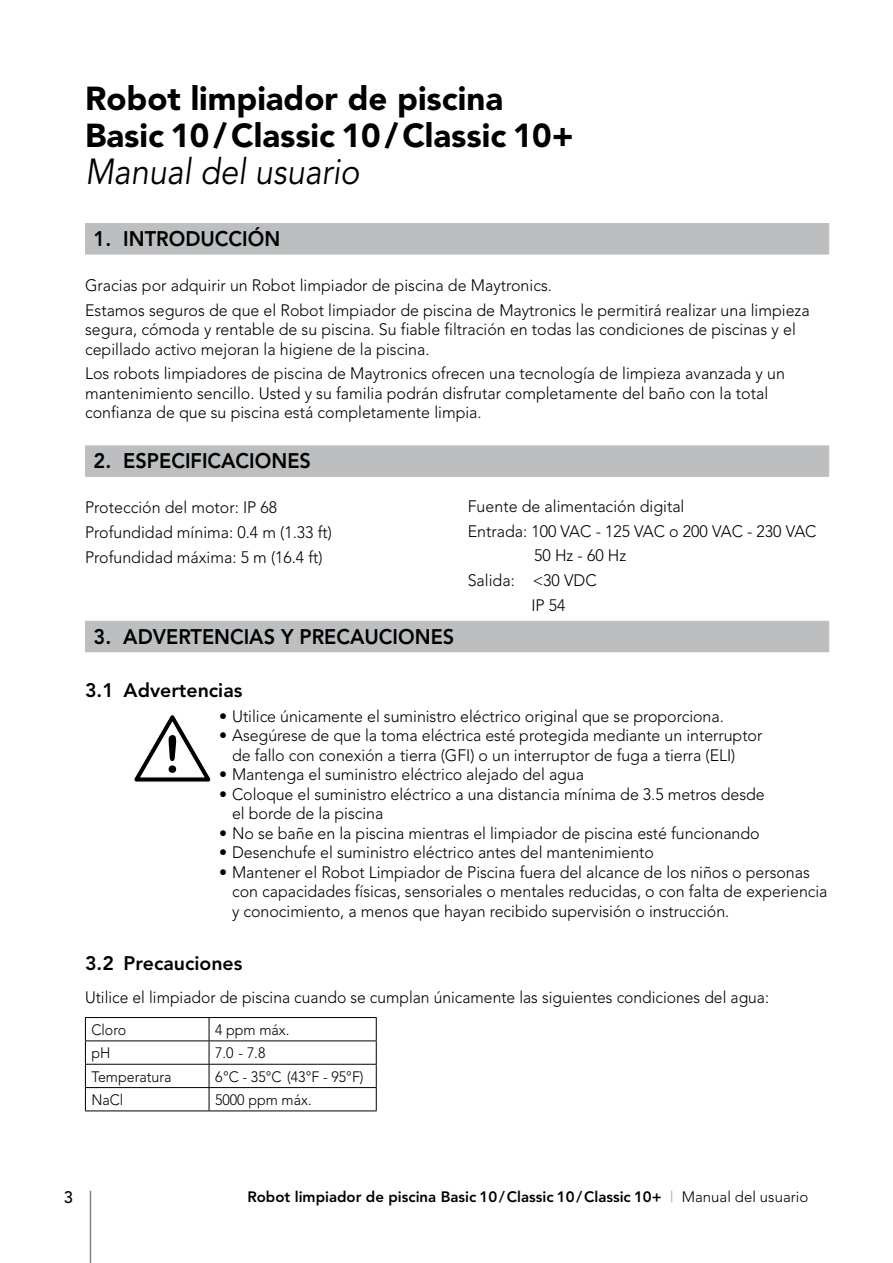
<style>
.page{position:relative;width:893px;height:1263px;background:#fff}
.page>*{position:absolute;margin:0;border:0;box-sizing:border-box;transform-origin:0 0}
.t1{font:italic 36px "Avenir LT";color:#000;scale:.9 1}
.t2{font:900 33px/37.5px "Avenir LT";color:#000}
.t3{font:800 21px "Avenir LT";color:#000;scale:.95 1}
.t4{font:800 19.5px "Avenir LT";color:#000}
.t5{font:300 16.5px/19.5px "Avenir LT";color:#000}
.t6{font:300 16.5px "Avenir LT";color:#000;scale:.95 1}
.t7{font:500 16.5px "Avenir LT";color:#000}
.t8{font:800 15px "Avenir LT";color:#000}
.t9{font:300 15px "Avenir LT";color:#000;scale:.95 1}
.s1{font-weight:400;color:#a7a9ac}
.s2{font-weight:300}
</style>
<div class="page">
<hr style="left:90px;top:1191px;width:1px;height:72px;background:#808285">
<div style="left:85px;top:223px;width:744px;height:32px;background:#bcbec0"></div>
<div style="left:85px;top:445px;width:744px;height:32px;background:#bcbec0"></div>
<div style="left:85px;top:621px;width:744px;height:31px;background:#bcbec0"></div>
<hr style="left:85px;top:1017px;width:124px;height:1px;background:#000">
<hr style="left:209px;top:1017px;width:168px;height:1px;background:#000">
<hr style="left:85px;top:1040px;width:124px;height:1px;background:#000">
<hr style="left:209px;top:1040px;width:168px;height:1px;background:#000">
<hr style="left:85px;top:1064px;width:124px;height:1px;background:#000">
<hr style="left:209px;top:1064px;width:168px;height:1px;background:#000">
<hr style="left:85px;top:1087px;width:124px;height:1px;background:#000">
<svg style="left:85px;top:1018px;width:1px;height:92px"></svg>
<hr style="left:209px;top:1087px;width:168px;height:1px;background:#000">
<svg style="left:209px;top:1018px;width:1px;height:92px"></svg>
<svg style="left:376px;top:1018px;width:1px;height:92px"></svg>
<hr style="left:85px;top:1110px;width:124px;height:1px;background:#000">
<hr style="left:209px;top:1110px;width:168px;height:1px;background:#000">
<svg style="left:134px;top:714px;width:77px;height:68px"></svg>
<h2 class="t2" style="left:85px;top:79px;width:490px">Robot limpiador de piscina<br>Basic 10/Classic 10/Classic 10+</h2>
<h1 class="t1" style="left:85px;top:151px;width:306px">Manual del usuario</h1>
<p class="t3" style="left:94px;top:226px;width:198px">1. INTRODUCCIÓN</p>
<p class="t5" style="left:85px;top:273px;width:726px;line-height:24.6px">Gracias por adquirir un Robot limpiador de piscina de Maytronics.<br>Estamos seguros de que el Robot limpiador de piscina de Maytronics le permitirá realizar una limpieza</p>
<p class="t5" style="left:85px;top:320px;width:712px">segura, cómoda y rentable de su piscina. Su fiable filtración en todas las condiciones de piscinas y el cepillado activo mejoran la higiene de la piscina.</p>
<p class="t5" style="left:85px;top:364px;width:701px">Los robots limpiadores de piscina de Maytronics ofrecen una tecnología de limpieza avanzada y un mantenimiento sencillo. Usted y su familia podrán disfrutar completamente del baño con la total confianza de que su piscina está completamente limpia.</p>
<p class="t3" style="left:94px;top:449px;width:230px">2. ESPECIFICACIONES</p>
<p class="t5" style="left:85px;top:495px;width:248px;line-height:24.6px">Protección del motor: IP 68<br>Profundidad mínima: 0.4 m (1.33 ft)<br>Profundidad máxima: 5 m (16.4 ft)</p>
<p class="t5" style="left:468px;top:497px;width:218px">Fuente de alimentación digital</p>
<p class="t5" style="left:468px;top:521px;width:350px">Entrada: 100 VAC - 125 VAC o 200 VAC - 230 VAC</p>
<p class="t5" style="left:534px;top:546px;width:94px">50 Hz - 60 Hz</p>
<p class="t5" style="left:468px;top:571px;width:130px">Salida: &lt;30 VDC</p>
<p class="t5" style="left:531px;top:595px;width:36px">IP 54</p>
<p class="t3" style="left:94px;top:624px;width:381px">3. ADVERTENCIAS Y PRECAUCIONES</p>
<p class="t4" style="left:85px;top:679px;width:159px">3.1 Advertencias</p>
<p class="t5" style="left:219px;top:706px;width:506px">• Utilice únicamente el suministro eléctrico original que se proporciona.</p>
<p class="t5" style="left:232px;top:726px;width:532px;text-indent:-13px">• Asegúrese de que la toma eléctrica esté protegida mediante un interruptor de fallo con conexión a tierra (GFI) o un interruptor de fuga a tierra (ELI)</p>
<p class="t5" style="left:219px;top:765px;width:366px">• Mantenga el suministro eléctrico alejado del agua</p>
<p class="t5" style="left:232px;top:784px;width:534px;text-indent:-13px">• Coloque el suministro eléctrico a una distancia mínima de 3.5 metros desde el borde de la piscina</p>
<p class="t5" style="left:219px;top:823px;width:542px">• No se bañe en la piscina mientras el limpiador de piscina esté funcionando</p>
<p class="t5" style="left:219px;top:843px;width:436px">• Desenchufe el suministro eléctrico antes del mantenimiento</p>
<p class="t5" style="left:232px;top:862px;width:597px;text-indent:-13px">• Mantener el Robot Limpiador de Piscina fuera del alcance de los niños o personas con capacidades físicas, sensoriales o mentales reducidas, o con falta de experiencia y conocimiento, a menos que hayan recibido supervisión o instrucción.</p>
<p class="t4" style="left:85px;top:951px;width:159px">3.2 Precauciones</p>
<p class="t6" style="left:85px;top:987px;width:722px">Utilice el limpiador de piscina cuando se cumplan únicamente las siguientes condiciones del agua:</p>
<p class="t9" style="left:91px;top:1021px;width:38px">Cloro</p>
<p class="t9" style="left:215px;top:1021px;width:80px">4 ppm máx.</p>
<p class="t9" style="left:91px;top:1044px;width:21px">pH</p>
<p class="t9" style="left:215px;top:1044px;width:55px">7.0 - 7.8</p>
<p class="t9" style="left:91px;top:1067px;width:86px">Temperatura</p>
<p class="t9" style="left:215px;top:1067px;width:158px">6°C - 35°C (43°F - 95°F)</p>
<p class="t9" style="left:91px;top:1091px;width:35px">NaCl</p>
<p class="t9" style="left:215px;top:1091px;width:103px">5000 ppm máx.</p>
<p class="t7" style="left:64px;top:1188px;width:11px">3</p>
<p class="t8" style="left:247px;top:1188px;width:562px">Robot limpiador de piscina Basic 10/Classic 10/Classic 10+ <span class="s1">|</span> <span class="s2">Manual del usuario</span></p>
</div>
